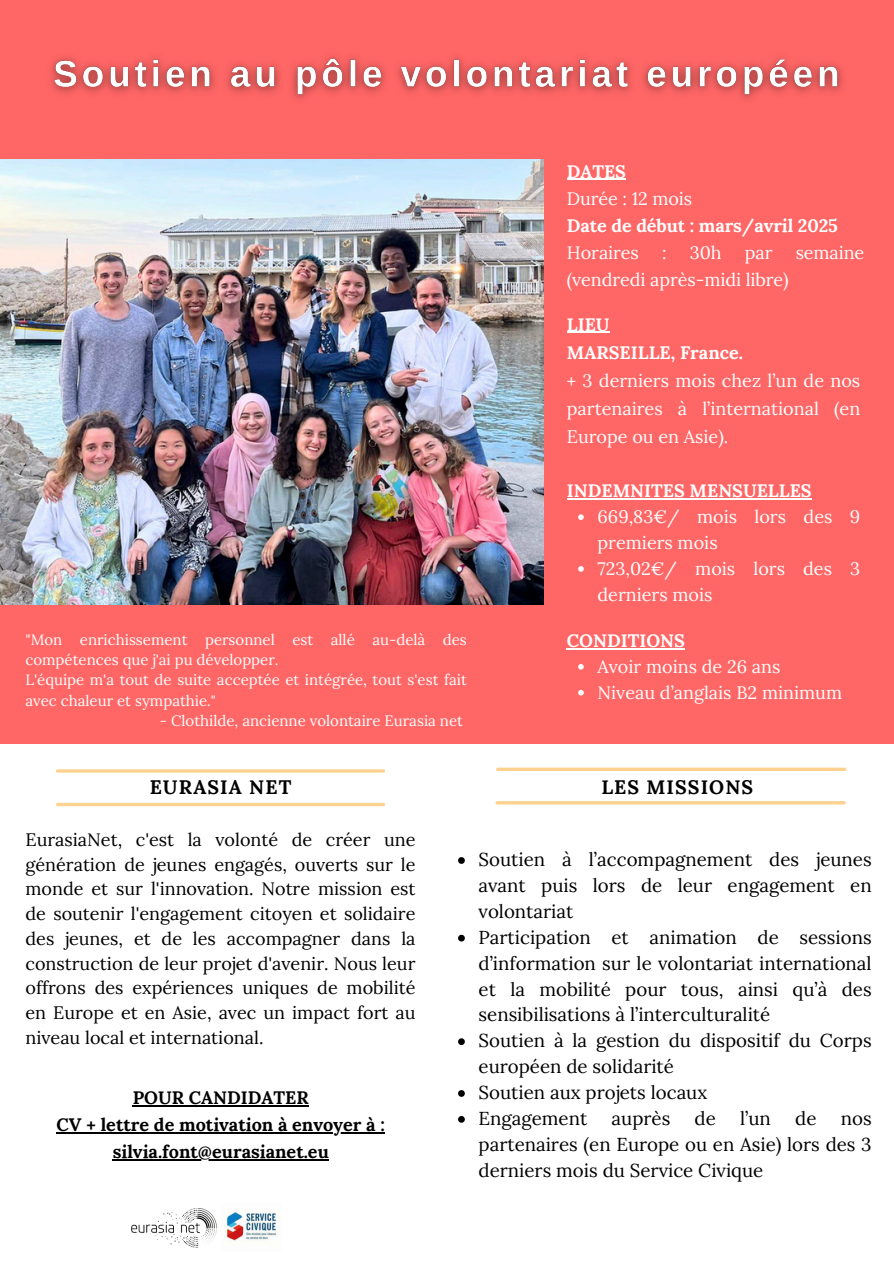
<style>
.page{position:relative;width:894px;height:1264px;background:#fff}
.page>*{position:absolute;margin:0;border:0;box-sizing:border-box;transform-origin:0 0}
.t1{font:700 19.5px "Lora";letter-spacing:.055em;color:#000}
.t2{font:18.6px/25.8px "Lora";color:#000;text-align:justify}
.t3{font:18px/24.8px "Lora";color:#000;text-align:justify}
.t4{font:18px/28.2px "Lora";color:#fff}
.t5{font:700 18px/27px "Lora";color:#fff}
.t6{font:700 18px "Lora";color:#000}
.t7{font:15px/20.2px "Lora";color:#fff}
.s1{font-weight:400}
.s2{font-weight:700}
</style>
<div class="page">
<div style="left:0;top:0;width:893px;height:743px;background:#f66"></div>
<img style="left:131px;top:1208px;width:86px;height:39px">
<svg style="left:57px;top:802px;width:326px;height:4px"></svg>
<hr style="left:57px;top:769px;width:326px;height:3px;background:#fdd18e">
<hr style="left:497px;top:801px;width:347px;height:3px;background:#fdd18e">
<svg style="left:497px;top:767px;width:347px;height:4px"></svg>
<img style="left:0;top:160px;width:543px;height:444px">
<img style="left:226px;top:1212px;width:53px;height:29px">
<img style="left:51px;top:56px;width:792px;height:44px">
<hr style="left:566px;top:179px;width:59px;height:1px;background:#fff">
<hr style="left:566px;top:332px;width:43px;height:1px;background:#fff">
<hr style="left:566px;top:498px;width:245px;height:1px;background:#fff">
<svg style="left:578px;top:514px;width:5px;height:6px"></svg>
<svg style="left:578px;top:566px;width:5px;height:5px"></svg>
<hr style="left:133px;top:1105px;width:176px;height:1px;background:#000">
<hr style="left:57px;top:1132px;width:328px;height:1px;background:#000">
<hr style="left:113px;top:1159px;width:216px;height:1px;background:#000">
<svg style="left:458px;top:857px;width:6px;height:6px"></svg>
<svg style="left:458px;top:934px;width:6px;height:7px"></svg>
<svg style="left:458px;top:1038px;width:6px;height:7px"></svg>
<svg style="left:458px;top:1090px;width:6px;height:6px"></svg>
<svg style="left:458px;top:1116px;width:6px;height:6px"></svg>
<hr style="left:566px;top:648px;width:118px;height:1px;background:#fff">
<svg style="left:578px;top:664px;width:5px;height:5px"></svg>
<svg style="left:578px;top:690px;width:5px;height:5px"></svg>
<h2 class="t7" style="left:25px;top:629px;width:443px">"Mon enrichissement personnel est allé au-delà des compétences que j'ai pu développer.</h2>
<p class="t7" style="left:25px;top:669px;width:443px">L'équipe m'a tout de suite acceptée et intégrée, tout s'est fait avec chaleur et sympathie."</p>
<h4 class="t7" style="left:160px;top:710px;width:304px">- Clothilde, ancienne volontaire Eurasia net</h4>
<p class="t5" style="left:566px;top:157px;width:272px">DATES<br><span class="s1">Durée : 12 mois<br></span>Date de début : mars/avril 2025<br><span class="s1">Horaires</span></p>
<p class="t4" style="left:662px;top:238px;width:6px">:</p>
<p class="t4" style="left:689px;top:238px;width:33px">30h</p>
<p class="t4" style="left:744px;top:238px;width:29px">par</p>
<p class="t4" style="left:795px;top:238px;width:70px">semaine</p>
<p class="t4" style="left:566px;top:265px;width:223px">(vendredi après-midi libre)</p>
<p class="t4" style="left:566px;top:310px;width:295px"><span class="s2">LIEU<br>MARSEILLE, France.<br></span>+ 3 derniers mois chez l’un de nos partenaires à l’international (en<br>Europe ou en Asie).</p>
<p class="t5" style="left:566px;top:477px;width:246px">INDEMNITES MENSUELLES</p>
<p class="t4" style="left:597px;top:504px;width:264px;line-height:25.8px">669,83€/ mois lors des 9 premiers mois</p>
<h4 class="t4" style="left:597px;top:555px;width:264px;line-height:25.8px">723,02€/ mois lors des 3 derniers mois</h4>
<h3 class="t5" style="left:566px;top:627px;width:119px">CONDITIONS</h3>
<p class="t4" style="left:597px;top:652px;width:184px">Avoir moins de 26 ans</p>
<p class="t4" style="left:597px;top:678px;width:246px">Niveau d’anglais B2 minimum</p>
<p class="t1" style="left:150px;top:774px;width:143px">EURASIA NET</p>
<h2 class="t1" style="left:601px;top:774px;width:153px">LES MISSIONS</h2>
<p class="t3" style="left:25px;top:827px;width:391px">EurasiaNet, c'est la volonté de créer une génération de jeunes engagés, ouverts sur le monde et sur l'innovation. Notre mission est de soutenir l'engagement citoyen et solidaire des jeunes, et de les accompagner dans la construction de leur projet d'avenir. Nous leur offrons des expériences uniques de mobilité en Europe et en Asie, avec un impact fort au niveau local et international.</p>
<p class="t2" style="left:478px;top:846px;width:394px">Soutien à l’accompagnement des jeunes avant puis lors de leur engagement en volontariat</p>
<p class="t2" style="left:478px;top:924px;width:394px">Participation et animation de sessions d’information sur le volontariat international et la mobilité pour tous, ainsi qu’à des sensibilisations à l’interculturalité</p>
<h2 class="t2" style="left:478px;top:1027px;width:394px">Soutien à la gestion du dispositif du Corps européen de solidarité</h2>
<p class="t2" style="left:478px;top:1079px;width:230px">Soutien aux projets locaux</p>
<p class="t2" style="left:478px;top:1105px;width:110px">Engagement</p>
<p class="t2" style="left:611px;top:1105px;width:60px">auprès</p>
<p class="t2" style="left:694px;top:1105px;width:23px">de</p>
<p class="t2" style="left:740px;top:1105px;width:32px">l’un</p>
<p class="t2" style="left:795px;top:1105px;width:23px">de</p>
<h4 class="t6" style="left:133px;top:1085px;width:178px">POUR CANDIDATER</h4>
<h2 class="t6" style="left:57px;top:1112px;width:330px">CV + lettre de motivation à envoyer à :</h2>
<p class="t6" style="left:113px;top:1139px;width:217px">silvia.font@eurasianet.eu</p>
<p class="t2" style="left:478px;top:1105px;width:394px;text-indent:362px">nos partenaires (en Europe ou en Asie) lors des 3 derniers mois du Service Civique</p>
</div>
